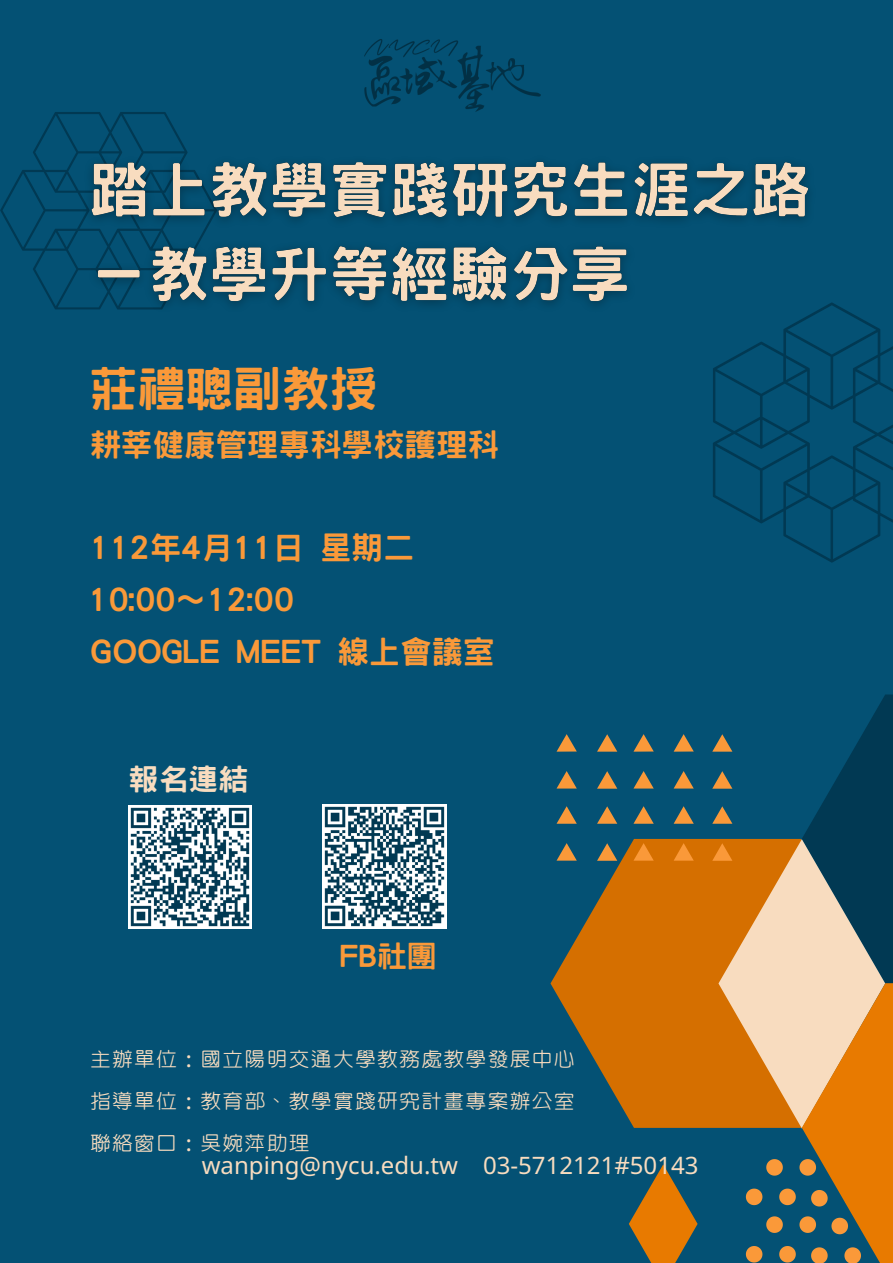
<style>
.page{position:relative;width:893px;height:1263px;background:#045174}
.page>*{position:absolute;margin:0;border:0;box-sizing:border-box;transform-origin:0 0}
.t1{font:800 48px "Han Wang Hei";color:#fa9939}
.t2{font:800 31.5px/51.9px "Han Wang Hei";color:#fa9939}
.t3{font:800 30px "Han Wang Hei";color:#f8dcbf}
.t4{font:800 30px "Han Wang Hei";color:#fa9939}
.t5{font:24px/41.5px "cw Te X Yen";color:#f8dcbf}
.t6{font:24px "Noto Sans";color:#f8dcbf}
</style>
<div class="page">
<svg style="left:550px;top:839px;width:168px;height:289px;fill:#d56f00"></svg>
<svg style="left:556px;top:734px;width:21px;height:18px"></svg>
<svg style="left:597px;top:734px;width:20px;height:18px"></svg>
<svg style="left:633px;top:734px;width:21px;height:18px"></svg>
<svg style="left:673px;top:734px;width:21px;height:18px"></svg>
<svg style="left:712px;top:734px;width:20px;height:18px"></svg>
<svg style="left:557px;top:771px;width:20px;height:17px"></svg>
<svg style="left:597px;top:771px;width:20px;height:18px"></svg>
<svg style="left:634px;top:771px;width:20px;height:17px"></svg>
<svg style="left:674px;top:771px;width:20px;height:17px"></svg>
<svg style="left:712px;top:771px;width:20px;height:18px"></svg>
<svg style="left:556px;top:806px;width:21px;height:18px"></svg>
<svg style="left:597px;top:806px;width:20px;height:18px"></svg>
<svg style="left:633px;top:806px;width:21px;height:18px"></svg>
<svg style="left:673px;top:806px;width:21px;height:18px"></svg>
<svg style="left:712px;top:806px;width:20px;height:18px"></svg>
<svg style="left:556px;top:843px;width:21px;height:18px"></svg>
<svg style="left:597px;top:843px;width:20px;height:18px"></svg>
<svg style="left:633px;top:843px;width:21px;height:18px"></svg>
<svg style="left:673px;top:843px;width:21px;height:18px"></svg>
<svg style="left:712px;top:843px;width:6px;height:18px"></svg>
<svg style="left:718px;top:839px;width:28px;height:289px;background:#db801e"></svg>
<svg style="left:746px;top:694px;width:147px;height:569px"></svg>
<svg style="left:629px;top:1164px;width:68px;height:99px"></svg>
<svg style="left:0;top:112px;width:185px;height:197px"></svg>
<img style="left:75px;top:147px;width:734px;height:163px">
<svg style="left:713px;top:302px;width:180px;height:261px"></svg>
<img style="left:323px;top:805px;width:124px;height:124px">
<img style="left:128px;top:805px;width:124px;height:123px">
<img style="left:339px;top:39px;width:235px;height:133px">
<h1 class="t1" style="left:89px;top:364px;width:290px">莊禮聰副教授</h1>
<h2 class="t2" style="left:89px;top:419px;width:411px">耕莘健康管理專科學校護理科</h2>
<h2 class="t2" style="left:88px;top:522px;width:328px">112年4月11日 星期二<br>10:00～12:00</h2>
<h2 class="t2" style="left:90px;top:626px;width:406px">GOOGLE MEET 線上會議室</h2>
<p class="t3" style="left:128px;top:764px;width:122px">報名連結</p>
<p class="t4" style="left:339px;top:940px;width:99px">FB社團</p>
<p class="t5" style="left:89px;top:1039px;width:487px">主辦單位：國立陽明交通大學教務處教學發展中心指導單位：教育部、教學實踐研究計畫專案辦公室</p>
<p class="t5" style="left:89px;top:1122px;width:222px">聯絡窗口：吳婉萍助理</p>
<p class="t6" style="left:202px;top:1148px;width:498px">wanping@nycu.edu.tw 03-5712121#50143</p>
</div>
